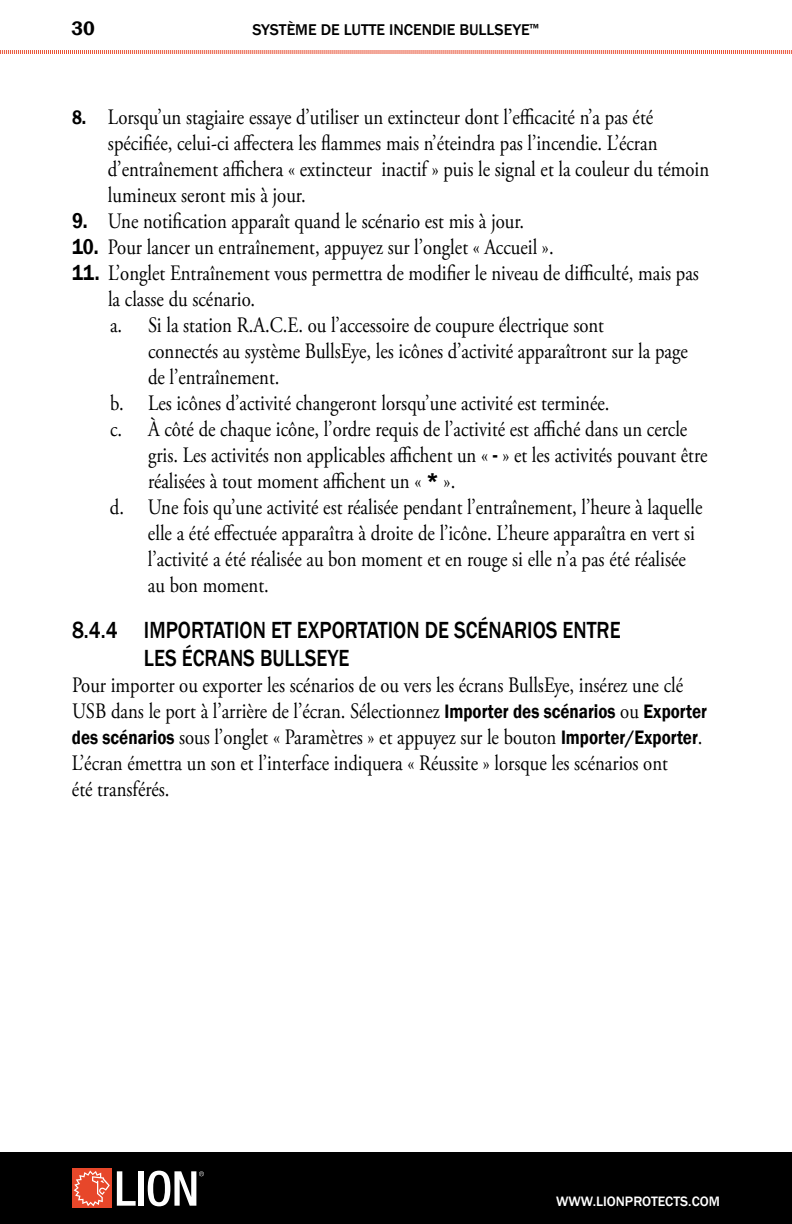
<style>
.page{position:relative;width:792px;height:1224px;background:#fff}
.page>*{position:absolute;margin:0;border:0;box-sizing:border-box;transform-origin:0 0}
.t1{font:500 24px/28px "Franklin Gothic";color:#000;scale:.85 1}
.t2{font:22px/26px "Adobe Garamond Pro";color:#000;scale:.85 1}
.t3{font:600 20px "Franklin Gothic";color:#000}
.t4{font:500 16px "Franklin Gothic";color:#000}
.t5{font:500 14px "Franklin Gothic";color:#fff}
.s1{font-family:"Franklin Gothic";font-weight:600;font-size:20px}
.s2{font-family:"Franklin Gothic";font-weight:600}
</style>
<div class="page">
<div style="left:0;top:1152px;width:792px;height:72px;background:#000"></div>
<svg style="left:117px;top:1171px;width:19px;height:35px"></svg>
<div style="left:138px;top:1171px;width:6px;height:35px;background:#fff"></div>
<div style="left:72px;top:1169px;width:40px;height:39px;background:#e7472a"></div>
<svg style="left:74px;top:1171px;width:36px;height:35px"></svg>
<svg style="left:148px;top:1171px;width:56px;height:35px"></svg>
<svg style="left:0;top:50px;width:792px;height:4px;background:#f2a799"></svg>
<p class="t3" style="left:71px;top:16px;width:25px">30</p>
<p class="t4" style="left:252px;top:20px;width:288px">SYSTÈME DE LUTTE INCENDIE BULLSEYE<sup>™</sup></p>
<p class="t2" style="left:108px;top:105px;width:709px;text-indent:-36px"><span class="s1">8.</span> Lorsqu’un stagiaire essaye d’utiliser un extincteur dont l’efficacité n’a pas été spécifiée, celui-ci affectera les flammes mais n’éteindra pas l’incendie. L’écran d’entraînement affichera « extincteur inactif » puis le signal et la couleur du témoin lumineux seront mis à jour.</p>
<p class="t2" style="left:72px;top:209px;width:534px"><span class="s2">9.</span> Une notification apparaît quand le scénario est mis à jour.</p>
<p class="t2" style="left:72px;top:235px;width:568px"><span class="s2">10.</span> Pour lancer un entraînement, appuyez sur l’onglet « Accueil ».</p>
<p class="t2" style="left:108px;top:261px;width:697px;text-indent:-36px"><span class="s2">11.</span> L’onglet Entraînement vous permettra de modifier le niveau de difficulté, mais pas la classe du scénario.<br>a. Si la station R.A.C.E. ou l’accessoire de coupure électrique sont</p>
<p class="t2" style="left:148px;top:339px;width:637px">connectés au système BullsEye, les icônes d’activité apparaîtront sur la page</p>
<p class="t2" style="left:148px;top:365px;width:156px">de l’entraînement.</p>
<p class="t2" style="left:110px;top:391px;width:589px">b. Les icônes d’activité changeront lorsqu’une activité est terminée.</p>
<p class="t2" style="left:110px;top:417px;width:681px">c. À côté de chaque icône, l’ordre requis de l’activité est affiché dans un cercle</p>
<p class="t2" style="left:148px;top:443px;width:660px">gris. Les activités non applicables affichent un « <span class="s2">-</span> » et les activités pouvant être</p>
<p class="t2" style="left:148px;top:469px;width:363px">réalisées à tout moment affichent un « <span class="s2">*</span> ».</p>
<p class="t2" style="left:110px;top:495px;width:699px">d. Une fois qu’une activité est réalisée pendant l’entraînement, l’heure à laquelle</p>
<p class="t2" style="left:148px;top:521px;width:645px">elle a été effectuée apparaîtra à droite de l’icône. L’heure apparaîtra en vert si</p>
<p class="t2" style="left:148px;top:547px;width:634px">l’activité a été réalisée au bon moment et en rouge si elle n’a pas été réalisée</p>
<p class="t2" style="left:148px;top:573px;width:144px">au bon moment.</p>
<p class="t1" style="left:144px;top:616px;width:562px;text-indent:-72px">8.4.4 IMPORTATION ET EXPORTATION DE SCÉNARIOS ENTRE<br>LES ÉCRANS BULLSEYE</p>
<p class="t2" style="left:72px;top:673px;width:749px">Pour importer ou exporter les scénarios de ou vers les écrans BullsEye, insérez une clé USB dans le port à l’arrière de l’écran. Sélectionnez <span class="s1">Importer des scénarios</span> ou <span class="s1">Exporter des scénarios</span> sous l’onglet « Paramètres » et appuyez sur le bouton <span class="s1">Importer/Exporter</span>.<br>L’écran émettra un son et l’interface indiquera « Réussite » lorsque les scénarios ont<br>été transférés.</p>
<p class="t5" style="left:556px;top:1193px;width:165px">WWW.LIONPROTECTS.COM</p>
</div>
